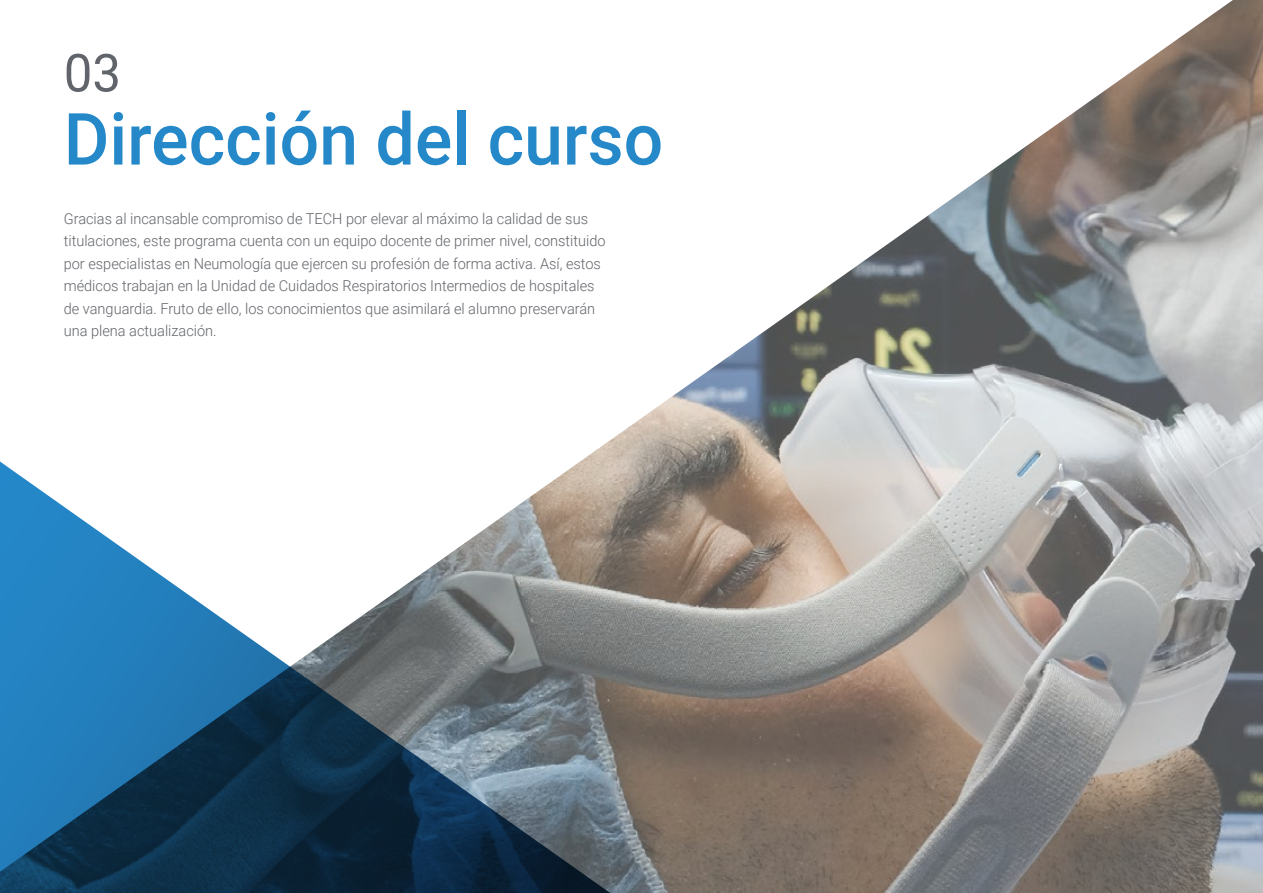
<style>
.page{position:relative;width:1263px;height:893px;background:#fff}
.page>*{position:absolute;margin:0;border:0;box-sizing:border-box;transform-origin:0 0}
.t1{font:500 72px "Roboto";color:#2488c9}
.t2{font:52.5px "Roboto";color:#61646a}
.t3{font:300 15px/22.5px "Roboto";color:#61646a}
</style>
<div class="page">
<img style="left:602px;top:0;width:661px;height:893px">
<svg style="left:0;top:446px;width:640px;height:447px"></svg>
<h2 class="t2" style="left:64px;top:36px;width:59px">03</h2>
<h1 class="t1" style="left:64px;top:89px;width:601px">Dirección del curso</h1>
<p class="t3" style="left:64px;top:207px;width:543px">Gracias al incansable compromiso de TECH por elevar al máximo la calidad de sus titulaciones, este programa cuenta con un equipo docente de primer nivel, constituido por especialistas en Neumología que ejercen su profesión de forma activa. Así, estos médicos trabajan en la Unidad de Cuidados Respiratorios Intermedios de hospitales de vanguardia. Fruto de ello, los conocimientos que asimilará el alumno preservarán una plena actualización.</p>
</div>
